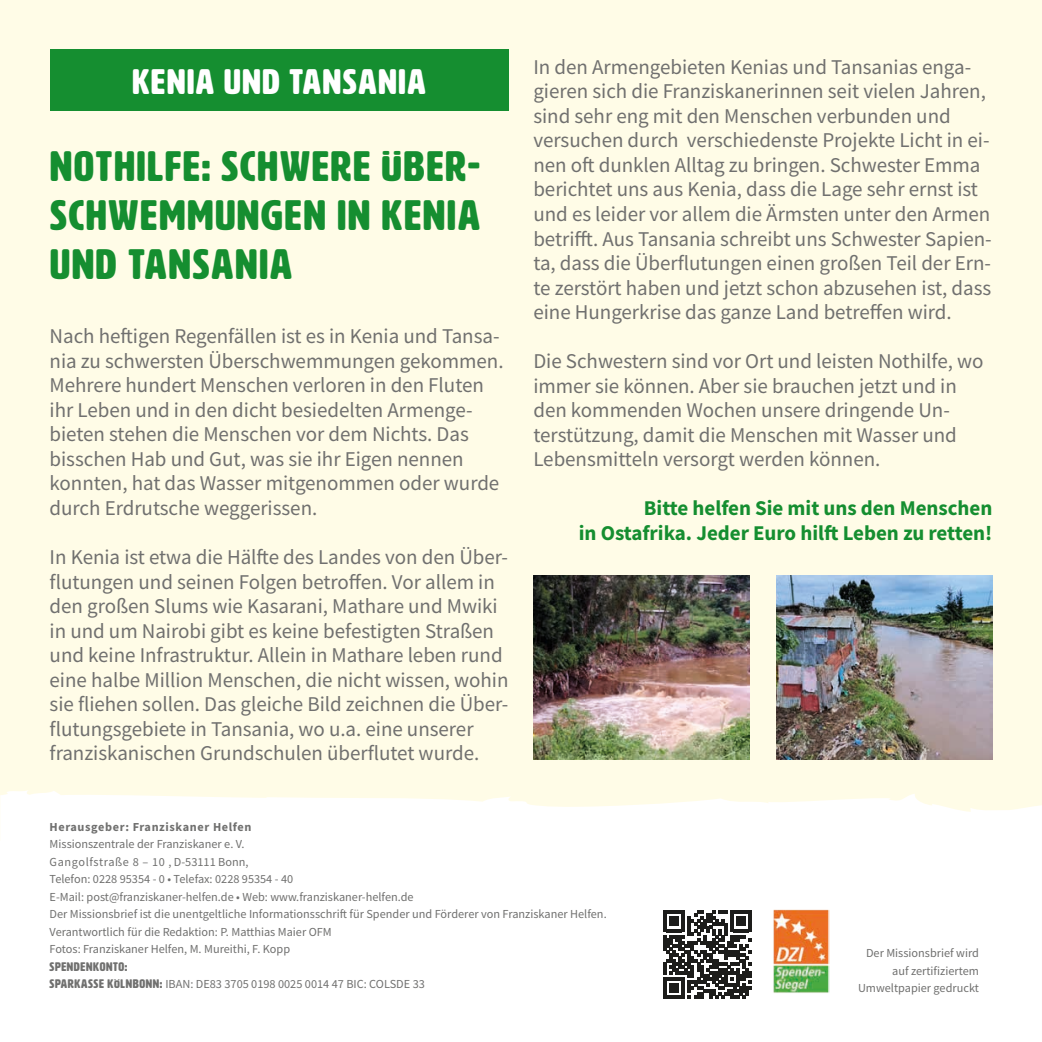
<style>
.page{position:relative;width:1042px;height:1042px;background:#fff}
.page>*{position:absolute;margin:0;border:0;box-sizing:border-box;transform-origin:0 0}
.t1{font:42px/49px "HWT Artz";letter-spacing:.05em;color:#158e30;text-align:justify}
.t2{font:35px "HWT Artz";letter-spacing:.05em;color:#fff}
.t3{font:21px/24.5px "Source Sans Pro";color:#70706f}
.t4{font:700 21px/24.5px "Source Sans Pro";color:#158e30;text-align:right}
.t5{font:12.25px/17.5px "Source Sans Pro";color:#70706f}
.t6{font:700 12.25px "Source Sans Pro";letter-spacing:.05em;color:#70706f}
.t7{font:12.25px "HWT Artz";letter-spacing:.05em;color:#70706f}
.s1{font-family:"HWT Artz"}
</style>
<div class="page">
<div style="left:0;top:0;width:1041px;height:840px;background:#fffce7"></div>
<svg style="left:0;top:790px;width:1041px;height:200px"></svg>
<svg style="left:1041px;top:714px;width:1px;height:91px"></svg>
<svg style="left:769px;top:906px;width:63px;height:86px"></svg>
<img style="left:772px;top:908px;width:57px;height:85px">
<svg style="left:663px;top:911px;width:88px;height:88px"></svg>
<div style="left:50px;top:50px;width:458px;height:61px;background:#158e30"></div>
<img style="left:776px;top:575px;width:216px;height:184px">
<img style="left:533px;top:575px;width:216px;height:184px">
<h2 class="t2" style="left:132px;top:63px;width:295px">KENIA UND TANSANIA</h2>
<h1 class="t1" style="left:50px;top:142px;width:431px">NOTHILFE: SCHWERE ÜBER-SCHWEMMUNGEN IN KENIA UND TANSANIA</h1>
<p class="t3" style="left:50px;top:324px;width:455px">Nach heftigen Regenfällen ist es in Kenia und Tansa&shy;nia zu schwersten Überschwemmungen gekommen.<br>Mehrere hundert Menschen verloren in den Fluten ihr Leben und in den dicht besiedelten Armenge&shy;bieten stehen die Menschen vor dem Nichts. Das bisschen Hab und Gut, was sie ihr Eigen nennen konnten, hat das Wasser mitgenommen oder wurde durch Erdrutsche weggerissen.</p>
<p class="t3" style="left:50px;top:545px;width:460px">In Kenia ist etwa die Hälfte des Landes von den Über&shy;flutungen und seinen Folgen betroffen. Vor allem in den großen Slums wie Kasarani, Mathare und Mwiki in und um Nairobi gibt es keine befestigten Straßen und keine Infrastruktur. Allein in Mathare leben rund eine halbe Million Menschen, die nicht wissen, wohin sie fliehen sollen. Das gleiche Bild zeichnen die Über&shy;flutungsgebiete in Tansania, wo u.a. eine unserer franziskanischen Grundschulen überflutet wurde.</p>
<p class="t3" style="left:533px;top:55px;width:460px">In den Armengebieten Kenias und Tansanias enga&shy;gieren sich die Franziskanerinnen seit vielen Jahren, sind sehr eng mit den Menschen verbunden und versuchen durch verschiedenste Projekte Licht in ei&shy;nen oft dunklen Alltag zu bringen. Schwester Emma berichtet uns aus Kenia, dass die Lage sehr ernst ist und es leider vor allem die Ärmsten unter den Armen betrifft. Aus Tansania schreibt uns Schwester Sapien&shy;ta, dass die Überflutungen einen großen Teil der Ern&shy;te zerstört haben und jetzt schon abzusehen ist, dass eine Hungerkrise das ganze Land betreffen wird.</p>
<p class="t3" style="left:533px;top:349px;width:451px">Die Schwestern sind vor Ort und leisten Nothilfe, wo immer sie können. Aber sie brauchen jetzt und in den kommenden Wochen unsere dringende Un&shy;terstützung, damit die Menschen mit Wasser und Lebensmitteln versorgt werden können.</p>
<p class="t4" style="left:579px;top:495px;width:415px">Bitte helfen Sie mit uns den Menschen<br>in Ostafrika. Jeder Euro hilft Leben zu retten!</p>
<p class="t6" style="left:50px;top:818px;width:203px">Herausgeber: Franziskaner Helfen</p>
<p class="t5" style="left:50px;top:835px;width:558px">Missionszentrale der Franziskaner e. V.<br>Gangolfstraße 8 – 10 , D-53111 Bonn,<br>Telefon: 0228 95354 - 0 • Telefax: 0228 95354 - 40<br>E-Mail: post@franziskaner-helfen.de • Web: www.franziskaner-helfen.de<br>Der Missionsbrief ist die unentgeltliche Informationsschrift für Spender und Förderer von Franziskaner Helfen.<br>Verantwortlich für die Redaktion: P. Matthias Maier OFM<br>Fotos: Franziskaner Helfen, M. Mureithi, F. Kopp</p>
<p class="t7" style="left:50px;top:960px;width:79px">SPENDENKONTO:</p>
<p class="t5" style="left:50px;top:975px;width:377px"><span class="s1">SPARKASSE KÖLNBONN:</span> IBAN: DE83 3705 0198 0025 0014 47 BIC: COLSDE 33</p>
<p class="t5" style="left:858px;top:944px;width:122px;text-align:right">Der Missionsbrief wird auf zertifiziertem<br>Umweltpapier gedruckt</p>
</div>
